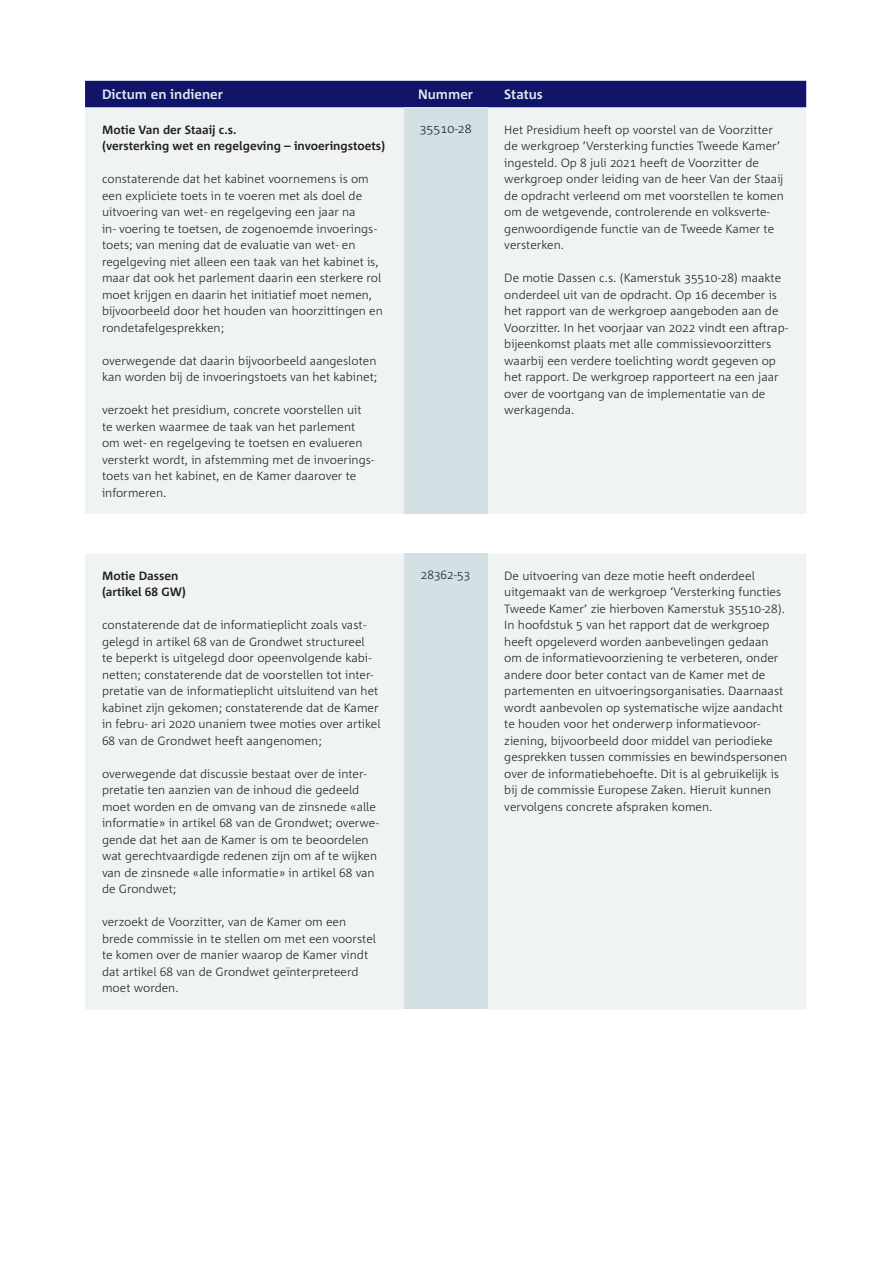
<style>
.page{position:relative;width:893px;height:1263px;background:#fff}
.page>*{position:absolute;margin:0;border:0;box-sizing:border-box;transform-origin:0 0}
.t1{font:700 13.5px "Corpid C1 s";color:#e1e9ec}
.t2{font:300 12px/16.5px "Corpid C1 s";color:#231f20}
.t3{font:700 12px/16.5px "Corpid C1 s";color:#231f20}
.t4{font:300 12px "Corpid C1 s";color:#231f20;scale:1.05 1}
</style>
<div class="page">
<div style="left:85px;top:81px;width:721px;height:26px;background:#121469"></div>
<div style="left:85px;top:107px;width:721px;height:407px;background:#f0f3f4"></div>
<div style="left:404px;top:107px;width:83px;height:407px;background:#d3e1e5"></div>
<div style="left:85px;top:553px;width:721px;height:456px;background:#f0f3f4"></div>
<div style="left:404px;top:553px;width:83px;height:456px;background:#d3e1e5"></div>
<p class="t1" style="left:102px;top:86px;width:123px">Dictum en indiener</p>
<p class="t1" style="left:418px;top:86px;width:57px">Nummer</p>
<p class="t1" style="left:504px;top:86px;width:40px">Status</p>
<p class="t3" style="left:102px;top:121px;width:285px">Motie Van der Staaij c.s.<br>(versterking wet en regelgeving – invoeringstoets)</p>
<p class="t2" style="left:102px;top:171px;width:282px">constaterende dat het kabinet voornemens is om een expliciete toets in te voeren met als doel de uitvoering van wet- en regelgeving een jaar na<br>in- voering te toetsen, de zogenoemde invoerings&shy;toets; van mening dat de evaluatie van wet- en regelgeving niet alleen een taak van het kabinet is, maar dat ook het parlement daarin een sterkere rol moet krijgen en daarin het initiatief moet nemen, bijvoorbeeld door het houden van hoorzittingen en rondetafelgesprekken;</p>
<p class="t2" style="left:102px;top:352px;width:277px">overwegende dat daarin bijvoorbeeld aangesloten kan worden bij de invoeringstoets van het kabinet;</p>
<p class="t2" style="left:102px;top:402px;width:273px">verzoekt het presidium, concrete voorstellen uit te werken waarmee de taak van het parlement om wet- en regelgeving te toetsen en evalueren versterkt wordt, in afstemming met de invoerings&shy;toets van het kabinet, en de Kamer daarover te informeren.</p>
<p class="t4" style="left:420px;top:122px;width:51px">35510-28</p>
<p class="t2" style="left:504px;top:121px;width:281px">Het Presidium heeft op voorstel van de Voorzitter de werkgroep ’Versterking functies Tweede Kamer’ ingesteld. Op 8 juli 2021 heeft de Voorzitter de werkgroep onder leiding van de heer Van der Staaij de opdracht verleend om met voorstellen te komen om de wetgevende, controlerende en volksverte&shy;genwoordigende functie van de Tweede Kamer te versterken.</p>
<p class="t2" style="left:504px;top:270px;width:285px">De motie Dassen c.s. (Kamerstuk 35510-28) maakte onderdeel uit van de opdracht. Op 16 december is het rapport van de werkgroep aangeboden aan de Voorzitter. In het voorjaar van 2022 vindt een aftrap&shy;bijeenkomst plaats met alle commissievoorzitters waarbij een verdere toelichting wordt gegeven op het rapport. De werkgroep rapporteert na een jaar over de voortgang van de implementatie van de werkagenda.</p>
<p class="t3" style="left:102px;top:567px;width:85px">Motie Dassen (artikel 68 GW)</p>
<p class="t2" style="left:102px;top:617px;width:280px">constaterende dat de informatieplicht zoals vast&shy;gelegd in artikel 68 van de Grondwet structureel<br>te beperkt is uitgelegd door opeenvolgende kabi&shy;netten; constaterende dat de voorstellen tot inter&shy;pretatie van de informatieplicht uitsluitend van het kabinet zijn gekomen; constaterende dat de Kamer in febru- ari 2020 unaniem twee moties over artikel 68 van de Grondwet heeft aangenomen;</p>
<p class="t2" style="left:102px;top:765px;width:278px">overwegende dat discussie bestaat over de inter&shy;pretatie ten aanzien van de inhoud die gedeeld moet worden en de omvang van de zinsnede «alle informatie» in artikel 68 van de Grondwet; overwe&shy;gende dat het aan de Kamer is om te beoordelen wat gerechtvaardigde redenen zijn om af te wijken van de zinsnede «alle informatie» in artikel 68 van de Grondwet;</p>
<p class="t2" style="left:102px;top:914px;width:276px">verzoekt de Voorzitter, van de Kamer om een brede commissie in te stellen om met een voorstel te komen over de manier waarop de Kamer vindt dat artikel 68 van de Grondwet geïnterpreteerd moet worden.</p>
<p class="t2" style="left:421px;top:567px;width:51px">28362-53</p>
<p class="t2" style="left:504px;top:567px;width:285px">De uitvoering van deze motie heeft onderdeel uitgemaakt van de werkgroep ‘Versterking functies Tweede Kamer’ zie hierboven Kamerstuk 35510-28).<br>In hoofdstuk 5 van het rapport dat de werkgroep heeft opgeleverd worden aanbevelingen gedaan om de informatievoorziening te verbeteren, onder andere door beter contact van de Kamer met de partementen en uitvoeringsorganisaties. Daarnaast wordt aanbevolen op systematische wijze aandacht te houden voor het onderwerp informatievoor&shy;ziening, bijvoorbeeld door middel van periodieke gesprekken tussen commissies en bewindspersonen over de informatiebehoefte. Dit is al gebruikelijk is bij de commissie Europese Zaken. Hieruit kunnen vervolgens concrete afspraken komen.</p>
</div>
